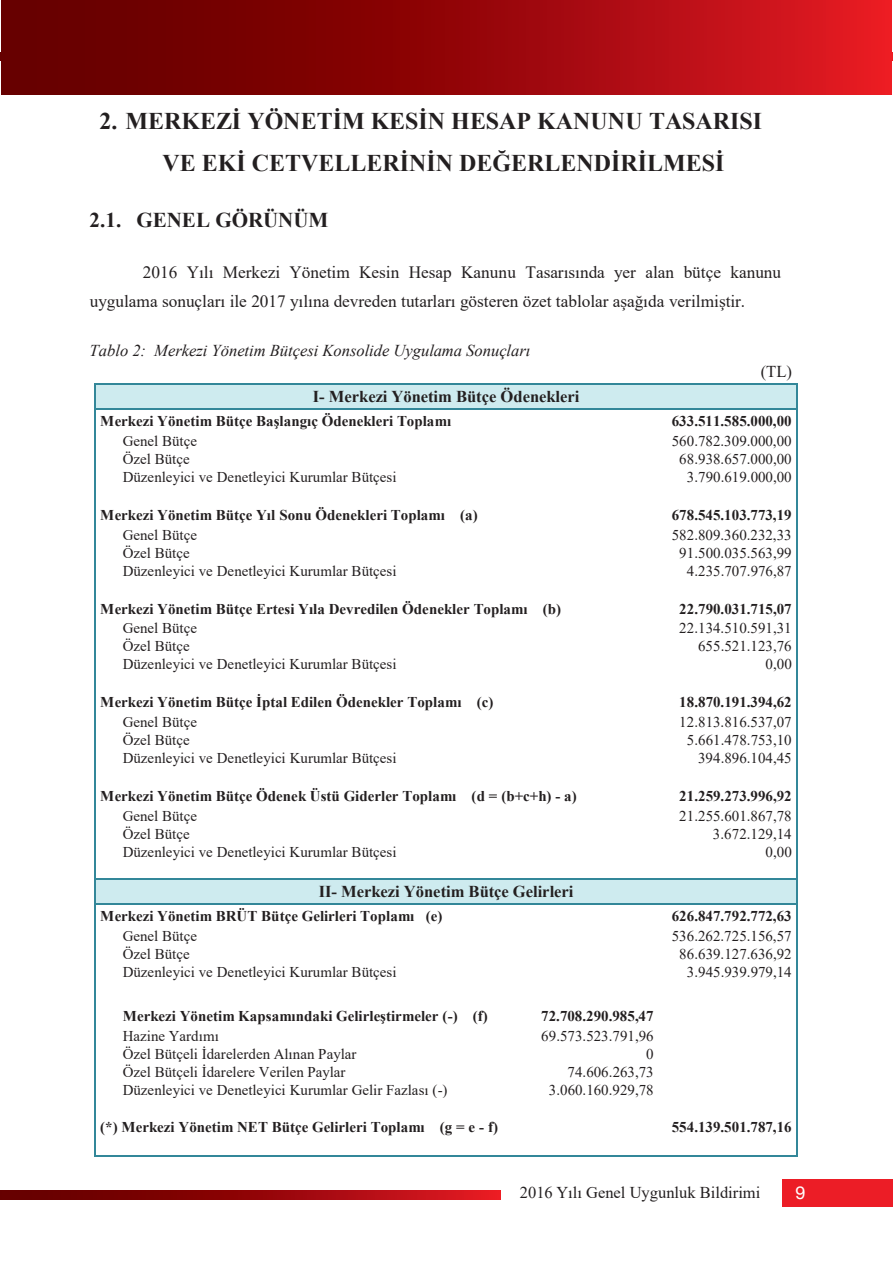
<style>
.page{position:relative;width:893px;height:1263px;background:#fff}
.page>*{position:absolute;margin:0;border:0;box-sizing:border-box;transform-origin:0 0}
.t1{font:700 24px/41.4px "Times New Roman";color:#231f20}
.t2{font:700 21px "Times New Roman";letter-spacing:-.005em;color:#231f20}
.t3{font:18px "Helvetica Neue";color:#fff}
.t4{font:17.25px/29.7px "Times New Roman";color:#231f20;text-align:right}
.t5{font:700 16.5px "Times New Roman";color:#231f20}
.t6{font:italic 16.5px "Times New Roman";color:#231f20}
.t7{font:16.5px "Times New Roman";color:#231f20}
.t8{font:15px "Times New Roman";color:#231f20}
.t9{font:700 15px "Times New Roman";color:#231f20}
.s1{color:#fff}
</style>
<div class="page">
<div style="left:96px;top:384px;width:700px;height:24px;background:#ceebef"></div>
<svg style="left:94px;top:383px;width:25px;height:1px"></svg>
<hr style="left:119px;top:383px;width:411px;height:1px;background:#338799">
<hr style="left:531px;top:383px;width:128px;height:1px;background:#338799">
<hr style="left:661px;top:383px;width:135px;height:1px;background:#338799">
<hr style="left:94px;top:384px;width:2px;height:24px;background:#338799">
<hr style="left:796px;top:384px;width:2px;height:24px;background:#338799">
<hr style="left:96px;top:408px;width:434px;height:1px;background:#338799">
<hr style="left:531px;top:408px;width:128px;height:1px;background:#338799">
<hr style="left:661px;top:408px;width:135px;height:1px;background:#338799">
<hr style="left:94px;top:409px;width:2px;height:23px;background:#338799">
<hr style="left:796px;top:409px;width:2px;height:23px;background:#338799">
<svg style="left:94px;top:432px;width:2px;height:71px"></svg>
<svg style="left:796px;top:432px;width:2px;height:71px"></svg>
<hr style="left:94px;top:503px;width:2px;height:23px;background:#338799">
<hr style="left:796px;top:503px;width:2px;height:23px;background:#338799">
<svg style="left:94px;top:526px;width:2px;height:71px"></svg>
<svg style="left:796px;top:526px;width:2px;height:71px"></svg>
<hr style="left:94px;top:597px;width:2px;height:22px;background:#338799">
<hr style="left:796px;top:597px;width:2px;height:22px;background:#338799">
<svg style="left:94px;top:619px;width:2px;height:72px"></svg>
<svg style="left:796px;top:619px;width:2px;height:72px"></svg>
<hr style="left:94px;top:691px;width:2px;height:22px;background:#338799">
<hr style="left:796px;top:691px;width:2px;height:22px;background:#338799">
<svg style="left:94px;top:713px;width:2px;height:71px"></svg>
<svg style="left:796px;top:713px;width:2px;height:71px"></svg>
<hr style="left:94px;top:784px;width:2px;height:23px;background:#338799">
<hr style="left:796px;top:784px;width:2px;height:23px;background:#338799">
<div style="left:96px;top:880px;width:700px;height:23px;background:#ceebef"></div>
<svg style="left:94px;top:807px;width:2px;height:73px"></svg>
<hr style="left:96px;top:878px;width:21px;height:2px;background:#338799">
<hr style="left:119px;top:878px;width:411px;height:2px;background:#338799">
<hr style="left:531px;top:878px;width:128px;height:2px;background:#338799">
<hr style="left:661px;top:878px;width:135px;height:2px;background:#338799">
<svg style="left:796px;top:807px;width:2px;height:73px"></svg>
<hr style="left:94px;top:880px;width:2px;height:23px;background:#338799">
<hr style="left:796px;top:880px;width:2px;height:23px;background:#338799">
<hr style="left:96px;top:903px;width:434px;height:2px;background:#338799">
<hr style="left:531px;top:903px;width:128px;height:2px;background:#338799">
<hr style="left:661px;top:903px;width:135px;height:2px;background:#338799">
<hr style="left:94px;top:905px;width:2px;height:22px;background:#338799">
<hr style="left:796px;top:905px;width:2px;height:22px;background:#338799">
<svg style="left:94px;top:927px;width:2px;height:54px"></svg>
<svg style="left:796px;top:927px;width:2px;height:54px"></svg>
<hr style="left:94px;top:981px;width:2px;height:23px;background:#338799">
<hr style="left:796px;top:981px;width:2px;height:23px;background:#338799">
<hr style="left:94px;top:1004px;width:2px;height:22px;background:#338799">
<hr style="left:796px;top:1004px;width:2px;height:22px;background:#338799">
<svg style="left:94px;top:1026px;width:2px;height:90px"></svg>
<svg style="left:796px;top:1026px;width:2px;height:90px"></svg>
<hr style="left:94px;top:1116px;width:2px;height:22px;background:#338799">
<hr style="left:796px;top:1116px;width:2px;height:22px;background:#338799">
<svg style="left:94px;top:1138px;width:2px;height:19px"></svg>
<hr style="left:96px;top:1155px;width:21px;height:2px;background:#338799">
<hr style="left:118px;top:1155px;width:412px;height:2px;background:#338799">
<hr style="left:530px;top:1155px;width:129px;height:2px;background:#338799">
<hr style="left:659px;top:1155px;width:137px;height:2px;background:#338799">
<svg style="left:796px;top:1138px;width:2px;height:19px"></svg>
<svg style="left:0;top:1191px;width:500px;height:8px"></svg>
<div style="left:783px;top:1179px;width:110px;height:28px;background:#ec1d26"></div>
<svg style="left:1px;top:0;width:891px;height:94px"></svg>
<h1 class="t1" style="left:163px;top:100px;width:601px;text-indent:-63px">2. MERKEZİ YÖNETİM KESİN HESAP KANUNU TASARISI<br>VE EKİ CETVELLERİNİN DEĞERLENDİRİLMESİ</h1>
<h2 class="t2" style="left:90px;top:205px;width:240px">2.1. GENEL GÖRÜNÜM</h2>
<p class="t4" style="left:90px;top:256px;width:693px">2016 Yılı Merkezi Yönetim Kesin Hesap Kanunu Tasarısında yer alan bütçe kanunu uygulama sonuçları ile 2017 yılına devreden tutarları gösteren özet tablolar aşağıda verilmiştir. <span class="s1">İÇT</span></p>
<p class="t6" style="left:90px;top:339px;width:442px">Tablo 2: Merkezi Yönetim Bütçesi Konsolide Uygulama Sonuçları</p>
<p class="t7" style="left:761px;top:360px;width:33px">(TL)</p>
<p class="t5" style="left:313px;top:384px;width:268px">I- Merkezi Yönetim Bütçe Ödenekleri</p>
<p class="t9" style="left:100px;top:410px;width:352px">Merkezi Yönetim Bütçe Başlangıç Ödenekleri Toplamı</p>
<p class="t9" style="left:672px;top:410px;width:121px">633.511.585.000,00</p>
<p class="t8" style="left:123px;top:430px;width:76px">Genel Bütçe</p>
<p class="t8" style="left:672px;top:430px;width:121px">560.782.309.000,00</p>
<p class="t8" style="left:123px;top:448px;width:68px">Özel Bütçe</p>
<p class="t8" style="left:679px;top:448px;width:114px">68.938.657.000,00</p>
<p class="t8" style="left:123px;top:466px;width:275px">Düzenleyici ve Denetleyici Kurumlar Bütçesi</p>
<p class="t8" style="left:687px;top:466px;width:106px">3.790.619.000,00</p>
<p class="t9" style="left:100px;top:504px;width:379px">Merkezi Yönetim Bütçe Yıl Sonu Ödenekleri Toplamı (a)</p>
<p class="t9" style="left:672px;top:504px;width:121px">678.545.103.773,19</p>
<p class="t8" style="left:123px;top:524px;width:76px">Genel Bütçe</p>
<p class="t8" style="left:672px;top:524px;width:121px">582.809.360.232,33</p>
<p class="t8" style="left:123px;top:542px;width:68px">Özel Bütçe</p>
<p class="t8" style="left:679px;top:542px;width:114px">91.500.035.563,99</p>
<p class="t8" style="left:123px;top:560px;width:275px">Düzenleyici ve Denetleyici Kurumlar Bütçesi</p>
<p class="t8" style="left:687px;top:560px;width:106px">4.235.707.976,87</p>
<p class="t9" style="left:100px;top:598px;width:462px">Merkezi Yönetim Bütçe Ertesi Yıla Devredilen Ödenekler Toplamı (b)</p>
<p class="t9" style="left:679px;top:598px;width:114px">22.790.031.715,07</p>
<p class="t8" style="left:123px;top:618px;width:76px">Genel Bütçe</p>
<p class="t8" style="left:679px;top:618px;width:114px">22.134.510.591,31</p>
<p class="t8" style="left:123px;top:636px;width:68px">Özel Bütçe</p>
<p class="t8" style="left:698px;top:636px;width:95px">655.521.123,76</p>
<p class="t8" style="left:123px;top:654px;width:275px">Düzenleyici ve Denetleyici Kurumlar Bütçesi</p>
<p class="t8" style="left:765px;top:654px;width:28px">0,00</p>
<p class="t9" style="left:100px;top:692px;width:395px">Merkezi Yönetim Bütçe İptal Edilen Ödenekler Toplamı (c)</p>
<p class="t9" style="left:679px;top:692px;width:114px">18.870.191.394,62</p>
<p class="t8" style="left:123px;top:712px;width:76px">Genel Bütçe</p>
<p class="t8" style="left:679px;top:712px;width:114px">12.813.816.537,07</p>
<p class="t8" style="left:123px;top:730px;width:68px">Özel Bütçe</p>
<p class="t8" style="left:687px;top:730px;width:106px">5.661.478.753,10</p>
<p class="t8" style="left:123px;top:748px;width:275px">Düzenleyici ve Denetleyici Kurumlar Bütçesi</p>
<p class="t8" style="left:698px;top:748px;width:95px">394.896.104,45</p>
<p class="t9" style="left:100px;top:785px;width:478px">Merkezi Yönetim Bütçe Ödenek Üstü Giderler Toplamı (d = (b+c+h) - a)</p>
<p class="t9" style="left:679px;top:785px;width:114px">21.259.273.996,92</p>
<p class="t8" style="left:123px;top:805px;width:76px">Genel Bütçe</p>
<p class="t8" style="left:679px;top:805px;width:114px">21.255.601.867,78</p>
<p class="t8" style="left:123px;top:823px;width:68px">Özel Bütçe</p>
<p class="t8" style="left:713px;top:823px;width:80px">3.672.129,14</p>
<p class="t8" style="left:123px;top:841px;width:275px">Düzenleyici ve Denetleyici Kurumlar Bütçesi</p>
<p class="t8" style="left:765px;top:841px;width:28px">0,00</p>
<p class="t5" style="left:319px;top:880px;width:256px">II- Merkezi Yönetim Bütçe Gelirleri</p>
<p class="t9" style="left:100px;top:906px;width:344px">Merkezi Yönetim BRÜT Bütçe Gelirleri Toplamı (e)</p>
<p class="t9" style="left:672px;top:906px;width:121px">626.847.792.772,63</p>
<p class="t8" style="left:123px;top:926px;width:76px">Genel Bütçe</p>
<p class="t8" style="left:672px;top:926px;width:121px">536.262.725.156,57</p>
<p class="t8" style="left:123px;top:944px;width:68px">Özel Bütçe</p>
<p class="t8" style="left:679px;top:944px;width:114px">86.639.127.636,92</p>
<p class="t8" style="left:123px;top:962px;width:275px">Düzenleyici ve Denetleyici Kurumlar Bütçesi</p>
<p class="t8" style="left:687px;top:962px;width:106px">3.945.939.979,14</p>
<p class="t9" style="left:123px;top:1005px;width:366px">Merkezi Yönetim Kapsamındaki Gelirleştirmeler (-) (f)</p>
<p class="t9" style="left:541px;top:1005px;width:114px">72.708.290.985,47</p>
<p class="t8" style="left:123px;top:1025px;width:98px">Hazine Yardımı</p>
<p class="t8" style="left:541px;top:1025px;width:114px">69.573.523.791,96</p>
<p class="t8" style="left:123px;top:1043px;width:235px">Özel Bütçeli İdarelerden Alınan Paylar</p>
<p class="t8" style="left:646px;top:1043px;width:9px">0</p>
<p class="t8" style="left:123px;top:1061px;width:224px">Özel Bütçeli İdarelere Verilen Paylar</p>
<p class="t8" style="left:567px;top:1061px;width:88px">74.606.263,73</p>
<p class="t8" style="left:123px;top:1079px;width:326px">Düzenleyici ve Denetleyici Kurumlar Gelir Fazlası (-)</p>
<p class="t8" style="left:549px;top:1079px;width:106px">3.060.160.929,78</p>
<p class="t9" style="left:100px;top:1116px;width:399px">(*) Merkezi Yönetim NET Bütçe Gelirleri Toplamı (g = e - f)</p>
<p class="t9" style="left:672px;top:1116px;width:121px">554.139.501.787,16</p>
<p class="t7" style="left:520px;top:1181px;width:242px">2016 Yılı Genel Uygunluk Bildirimi</p>
<p class="t3" style="left:795px;top:1182px;width:12px">9</p>
</div>
